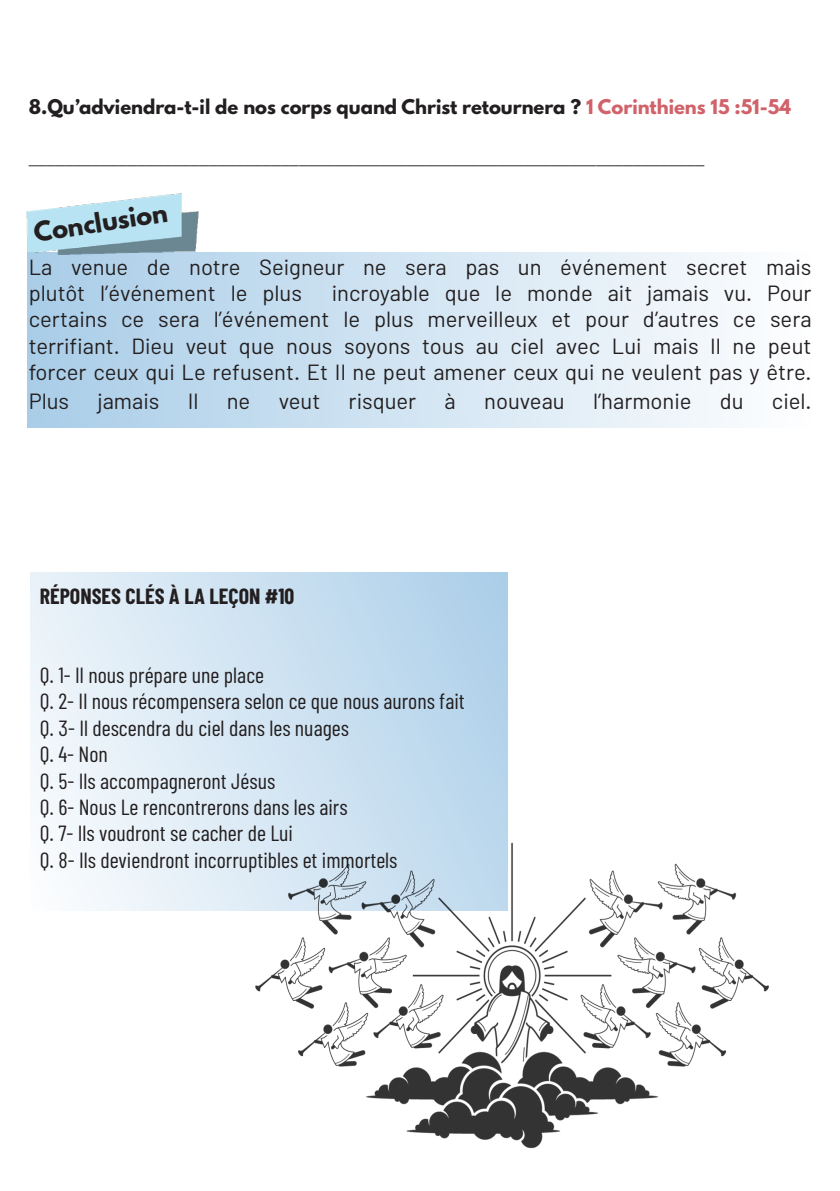
<style>
.page{position:relative;width:840px;height:1191px;background:#fff}
.page>*{position:absolute;margin:0;border:0;box-sizing:border-box;transform-origin:0 0}
.t1{font:700 24px "League Spartan";color:#231f20}
.t2{font:22px/26.4px "Barlow";color:#231f20}
.t3{font:22px "Barlow Condensed";color:#231f20}
.t4{font:700 22px "Barlow Condensed";color:#231f20}
.t5{font:18px "Minion Pro";color:#231f20}
.t6{font:700 18px "League Spartan";color:#231f20}
.s1{color:#d1626a}
</style>
<div class="page">
<img style="left:133px;top:808px;width:636px;height:341px">
<img style="left:26px;top:193px;width:182px;height:76px">
<p class="t6" style="left:29px;top:92px;width:763px">8.Qu’adviendra-t-il de nos corps quand Christ retournera ? <span class="s1">1 Corinthiens 15 :51-54</span></p>
<p class="t5" style="left:29px;top:146px;width:677px">___________________________________________________________________________</p>
<p class="t1" style="left:31px;top:214px;width:136px;rotate:-9deg">Conclusion</p>
<p class="t2" style="left:29px;top:253px;width:784px">La venue de notre Seigneur ne sera pas un événement secret mais plutôt l’événement le plus</p>
<p class="t2" style="left:331px;top:279px;width:481px">incroyable que le monde ait jamais vu. Pour</p>
<p class="t2" style="left:29px;top:306px;width:784px">certains ce sera l’événement le plus merveilleux et pour d’autres ce sera</p>
<p class="t2" style="left:29px;top:332px;width:783px">terrifiant. Dieu veut que nous soyons tous au ciel avec Lui mais Il ne peut</p>
<p class="t2" style="left:29px;top:358px;width:783px">forcer ceux qui Le refusent. Et Il ne peut amener ceux qui ne veulent pas y être.</p>
<p class="t2" style="left:29px;top:387px;width:42px">Plus</p>
<p class="t2" style="left:97px;top:387px;width:63px">jamais</p>
<p class="t2" style="left:187px;top:387px;width:12px">Il</p>
<p class="t2" style="left:227px;top:387px;width:25px">ne</p>
<p class="t2" style="left:278px;top:387px;width:43px">veut</p>
<p class="t2" style="left:348px;top:387px;width:69px">risquer</p>
<p class="t2" style="left:444px;top:387px;width:13px">à</p>
<p class="t2" style="left:484px;top:387px;width:82px">nouveau</p>
<p class="t2" style="left:592px;top:387px;width:100px">l’harmonie</p>
<p class="t2" style="left:719px;top:387px;width:25px">du</p>
<p class="t2" style="left:771px;top:387px;width:41px">ciel.</p>
<p class="t4" style="left:40px;top:582px;width:256px">RÉPONSES CLÉS À LA LEÇON #10</p>
<p class="t3" style="left:40px;top:661px;width:226px">Q. 1- Il nous prépare une place</p>
<p class="t3" style="left:40px;top:688px;width:426px">Q. 2- Il nous récompensera selon ce que nous aurons fait</p>
<p class="t3" style="left:40px;top:714px;width:310px">Q. 3- Il descendra du ciel dans les nuages</p>
<p class="t3" style="left:40px;top:740px;width:70px">Q. 4- Non</p>
<p class="t3" style="left:40px;top:767px;width:237px">Q. 5- Ils accompagneront Jésus</p>
<p class="t3" style="left:40px;top:793px;width:309px">Q. 6- Nous Le rencontrerons dans les airs</p>
<p class="t3" style="left:40px;top:820px;width:254px">Q. 7- Ils voudront se cacher de Lui</p>
<p class="t3" style="left:40px;top:846px;width:359px">Q. 8- Ils deviendront incorruptibles et immortels</p>
</div>
